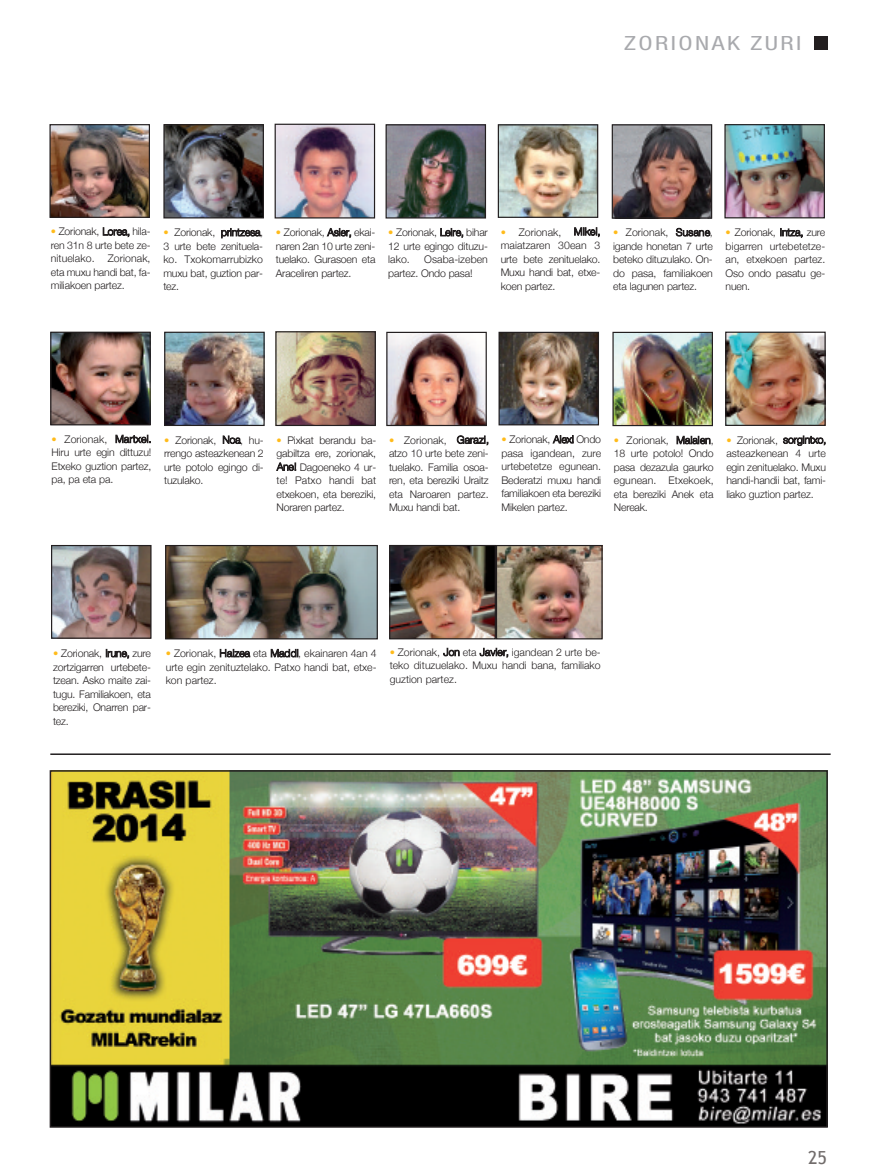
<style>
.page{position:relative;width:877px;height:1175px;background:#fff}
.page>*{position:absolute;margin:0;border:0;box-sizing:border-box;transform-origin:0 0}
.t1{font:21px "NH57";letter-spacing:.09em;color:#a8a9ad;scale:1.3 1}
.t2{font:18px "Trebuchet MS";color:#716c6b}
.t3{font:300 10.5px/13.5px "Helvetica Neue";letter-spacing:-.015em;color:#231f20;text-align:justify}
.s1{color:#ffbb1b}
</style>
<div class="page">
<div style="left:815px;top:36px;width:13px;height:14px;background:#231f20"></div>
<img style="left:51px;top:126px;width:97px;height:90px">
<div style="left:49px;top:124px;width:101px;height:94px;border:1px solid #231f20"></div>
<img style="left:165px;top:126px;width:97px;height:90px">
<div style="left:163px;top:124px;width:101px;height:94px;border:1px solid #231f20"></div>
<img style="left:277px;top:126px;width:96px;height:90px">
<div style="left:275px;top:124px;width:100px;height:94px;border:1px solid #231f20"></div>
<img style="left:387px;top:126px;width:97px;height:90px">
<div style="left:385px;top:124px;width:101px;height:94px;border:1px solid #231f20"></div>
<img style="left:500px;top:126px;width:96px;height:90px">
<div style="left:498px;top:124px;width:100px;height:94px;border:1px solid #231f20"></div>
<img style="left:614px;top:126px;width:96px;height:91px">
<div style="left:612px;top:124px;width:100px;height:95px;border:1px solid #231f20"></div>
<img style="left:726px;top:126px;width:97px;height:90px">
<div style="left:724px;top:124px;width:101px;height:94px;border:1px solid #231f20"></div>
<img style="left:167px;top:547px;width:209px;height:90px">
<div style="left:165px;top:545px;width:213px;height:94px;border:1px solid #231f20"></div>
<hr style="left:50px;top:753px;width:781px;height:2px;background:#231f20">
<img style="left:53px;top:773px;width:772px;height:351px">
<div style="left:50px;top:770px;width:778px;height:357px;border:2px solid #231f20"></div>
<img style="left:52px;top:334px;width:97px;height:89px">
<div style="left:50px;top:332px;width:101px;height:93px;border:1px solid #231f20"></div>
<img style="left:166px;top:334px;width:97px;height:90px">
<div style="left:164px;top:332px;width:101px;height:94px;border:1px solid #231f20"></div>
<img style="left:277px;top:333px;width:97px;height:91px">
<div style="left:275px;top:331px;width:101px;height:95px;border:1px solid #231f20"></div>
<img style="left:388px;top:334px;width:97px;height:90px">
<div style="left:386px;top:332px;width:101px;height:94px;border:1px solid #231f20"></div>
<img style="left:500px;top:334px;width:97px;height:89px">
<div style="left:498px;top:332px;width:101px;height:93px;border:1px solid #231f20"></div>
<img style="left:614px;top:334px;width:97px;height:90px">
<div style="left:612px;top:332px;width:101px;height:94px;border:1px solid #231f20"></div>
<img style="left:727px;top:333px;width:97px;height:91px">
<div style="left:725px;top:331px;width:101px;height:95px;border:1px solid #231f20"></div>
<img style="left:53px;top:547px;width:97px;height:89px">
<div style="left:51px;top:545px;width:101px;height:93px;border:1px solid #231f20"></div>
<img style="left:391px;top:547px;width:210px;height:90px">
<div style="left:389px;top:545px;width:107px;height:94px;border:1px solid #231f20"></div>
<div style="left:496px;top:545px;width:107px;height:94px;border:1px solid #231f20"></div>
<h1 class="t1" style="left:624px;top:36px;width:138px">ZORIONAK ZURI</h1>
<p class="t3" style="left:51px;top:225px;width:101px"><span class="s1">•</span> Zorionak, Lorea, hila&shy;ren 31n 8 urte bete ze&shy;nituelako.</p>
<p class="t3" style="left:51px;top:252px;width:101px;text-indent:57px">Zorionak, eta muxu handi bat, fa&shy;miliakoen partez.</p>
<p class="t3" style="left:163px;top:225px;width:101px"><span class="s1">•</span> Zorionak, printzesa, 3 urte bete zenituela&shy;ko. Txokomarrubizko muxu bat, guztion par&shy;tez.</p>
<p class="t3" style="left:276px;top:225px;width:101px"><span class="s1">•</span> Zorionak, Asier, ekai&shy;naren 2an 10 urte zeni&shy;tuelako. Gurasoen eta Araceliren partez.</p>
<p class="t3" style="left:388px;top:225px;width:101px"><span class="s1">•</span> Zorionak, Leire, bihar 12 urte egingo dituzu&shy;lako.</p>
<p class="t3" style="left:388px;top:252px;width:101px;text-indent:36px">Osaba-izeben partez. Ondo pasa!</p>
<p class="t3" style="left:501px;top:225px;width:101px"><span class="s1">•</span> Zorionak, Mikel, maiatzaren 30ean 3 urte bete zenituelako.<br>Muxu handi bat, etxe&shy;koen partez.</p>
<p class="t3" style="left:613px;top:225px;width:101px"><span class="s1">•</span> Zorionak, Susane, igande honetan 7 urte beteko dituzulako. On&shy;do pasa, familiakoen eta lagunen partez.</p>
<p class="t3" style="left:726px;top:225px;width:101px"><span class="s1">•</span> Zorionak, Intza, zure bigarren urtebetetze&shy;an, etxekoen partez.<br>Oso ondo pasatu ge&shy;nuen.</p>
<p class="t3" style="left:52px;top:432px;width:101px"><span class="s1">•</span> Zorionak, Martxel.<br>Hiru urte egin dittuzu!<br>Etxeko guztion partez, pa, pa eta pa.</p>
<p class="t3" style="left:164px;top:433px;width:101px"><span class="s1">•</span> Zorionak, Noa, hu&shy;rrengo asteazkenean 2 urte potolo egingo di&shy;tuzulako.</p>
<p class="t3" style="left:277px;top:433px;width:101px"><span class="s1">•</span> Pixkat berandu ba&shy;gabiltza ere, zorionak, Ane! dagoeneko 4 ur&shy;te! Patxo handi bat etxekoen, eta bereziki, Noraren partez.</p>
<p class="t3" style="left:389px;top:433px;width:101px"><span class="s1">•</span> Zorionak, Garazi, atzo 10 urte bete zeni&shy;tuelako. Familia osoa&shy;ren, eta bereziki Uraitz eta Naroaren partez.<br>Muxu handi bat.</p>
<p class="t3" style="left:501px;top:432px;width:101px"><span class="s1">•</span> Zorionak, Alex! Ondo pasa igandean, zure urtebetetze egunean.<br>Bederatzi muxu handi familiakoen eta bereziki Mikelen partez.</p>
<p class="t3" style="left:614px;top:433px;width:101px"><span class="s1">•</span> Zorionak, Maialen, 18 urte potolo! Ondo pasa dezazula gaurko egunean. Etxekoek, eta bereziki Anek eta Nereak.</p>
<p class="t3" style="left:726px;top:433px;width:101px"><span class="s1">•</span> Zorionak, sorgintxo, asteazkenean 4 urte egin zenituelako. Muxu handi-handii bat, fami&shy;liako guztion partez.</p>
<p class="t3" style="left:53px;top:646px;width:99px"><span class="s1">•</span> Zorionak, Irune, zure zortzigarren urtebete&shy;tzean. Asko maite zai&shy;tugu. Familiakoen, eta bereziki, Onarren par&shy;tez.</p>
<p class="t3" style="left:390px;top:645px;width:212px"><span class="s1">•</span> Zorionak, Jon eta Javier, igandean 2 urte be&shy;teko dituzuelako. Muxu handi bana, familiako guztion partez.</p>
<p class="t3" style="left:166px;top:646px;width:212px"><span class="s1">•</span> Zorionak, Haizea eta Maddi, ekainaren 4an 4 urte egin zenituztelako. Patxo handi bat, etxe&shy;kon partez.</p>
<h2 class="t2" style="left:808px;top:1147px;width:20px">25</h2>
</div>
